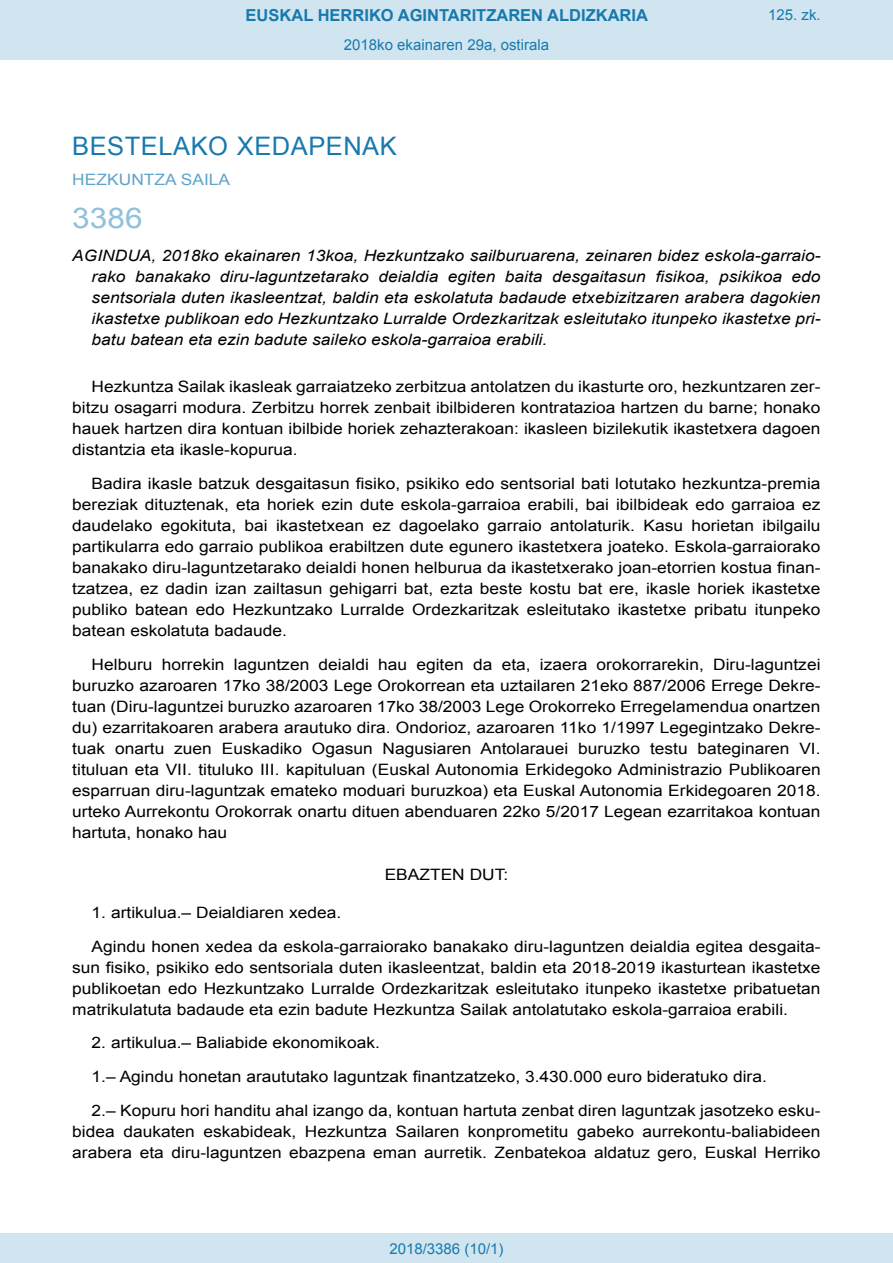
<style>
.page{position:relative;width:893px;height:1263px;background:#fff}
.page>*{position:absolute;margin:0;border:0;box-sizing:border-box;transform-origin:0 0}
.BOPVOrden{font:28.5px "Arial";color:#90c0db;scale:1.11 1}
.BOPVSeccion{font:25.5px "Arial";letter-spacing:.02em;color:#1879ad}
.t1{font:700 16.5px "Arial";color:#1879ad}
.BOPVDetalle{font:15.6px/21px "Arial";color:#000;text-align:justify;scale:1.11 1}
.BOPVTitulo{font:italic 15.6px/21px "Arial";color:#000;text-align:justify;scale:1.11 1}
.BOPVOrganismo{font:15.6px "Arial";letter-spacing:.005em;color:#5ea4ca;scale:1.11 1}
.BOPVClave{font:15.6px "Arial";color:#000;scale:1.11 1}
.Paginacion_Centro{font:15px "Arial";color:#1879ad}
</style>
<div class="page">
<div style="left:0;top:0;width:893px;height:60px;background:#d0e5f0"></div>
<div style="left:0;top:1233px;width:893px;height:30px;background:#d0e5f0"></div>
<p class="t1" style="left:246px;top:4px;width:404px">EUSKAL HERRIKO AGINTARITZAREN ALDIZKARIA</p>
<p class="Paginacion_Centro" style="left:344px;top:35px;width:207px">2018ko ekainaren 29a, ostirala</p>
<p class="Paginacion_Centro" style="left:768px;top:5px;width:54px">125. zk.</p>
<p class="BOPVSeccion" style="left:72px;top:129px;width:326px">BESTELAKO XEDAPENAK</p>
<p class="BOPVOrganismo" style="left:72px;top:169px;width:144px">HEZKUNTZA SAILA</p>
<p class="BOPVOrden" style="left:72px;top:199px;width:65px">3386</p>
<p class="BOPVTitulo" style="left:92px;top:246px;width:658px;text-indent:-19px">AGINDUA, 2018ko ekainaren 13koa, Hezkuntzako sailburuarena, zeinaren bidez eskola-garraio&shy;rako banakako diru-laguntzetarako deialdia egiten baita desgaitasun fisikoa, psikikoa edo sentsoriala duten ikasleentzat, baldin eta eskolatuta badaude etxebizitzaren arabera dagokien ikastetxe publikoan edo Hezkuntzako Lurralde Ordezkaritzak esleitutako itunpeko ikastetxe pri&shy;batu batean eta ezin badute saileko eskola-garraioa erabili.</p>
<p class="BOPVDetalle" style="left:72px;top:376px;width:676px;text-indent:19px">Hezkuntza Sailak ikasleak garraiatzeko zerbitzua antolatzen du ikasturte oro, hezkuntzaren zer&shy;bitzu osagarri modura. Zerbitzu horrek zenbait ibilbideren kontratazioa hartzen du barne; honako hauek hartzen dira kontuan ibilbide horiek zehazterakoan: ikasleen bizilekutik ikastetxera dagoen distantzia eta ikasle-kopurua.</p>
<p class="BOPVDetalle" style="left:72px;top:473px;width:676px;text-indent:19px">Badira ikasle batzuk desgaitasun fisiko, psikiko edo sentsorial bati lotutako hezkuntza-premia bereziak dituztenak, eta horiek ezin dute eskola-garraioa erabili, bai ibilbideak edo garraioa ez daudelako egokituta, bai ikastetxean ez dagoelako garraio antolaturik. Kasu horietan ibilgailu partikularra edo garraio publikoa erabiltzen dute egunero ikastetxera joateko. Eskola-garraiorako banakako diru-laguntzetarako deialdi honen helburua da ikastetxerako joan-etorrien kostua finan&shy;tzatzea, ez dadin izan zailtasun gehigarri bat, ezta beste kostu bat ere, ikasle horiek ikastetxe publiko batean edo Hezkuntzako Lurralde Ordezkaritzak esleitutako ikastetxe pribatu itunpeko batean eskolatuta badaude.</p>
<p class="BOPVDetalle" style="left:72px;top:654px;width:676px;text-indent:19px">Helburu horrekin laguntzen deialdi hau egiten da eta, izaera orokorrarekin, Diru-laguntzei buruzko azaroaren 17ko 38/2003 Lege Orokorrean eta uztailaren 21eko 887/2006 Errege Dekre&shy;tuan (Diru-laguntzei buruzko azaroaren 17ko 38/2003 Lege Orokorreko Erregelamendua onartzen du) ezarritakoaren arabera arautuko dira. Ondorioz, azaroaren 11ko 1/1997 Legegintzako Dekre&shy;tuak onartu zuen Euskadiko Ogasun Nagusiaren Antolarauei buruzko testu bateginaren VI. tituluan eta VII. tituluko III. kapituluan (Euskal Autonomia Erkidegoko Administrazio Publikoaren esparruan diru-laguntzak emateko moduari buruzkoa) eta Euskal Autonomia Erkidegoaren 2018. urteko Aurrekontu Orokorrak onartu dituen abenduaren 22ko 5/2017 Legean ezarritakoa kontuan hartuta, honako hau</p>
<p class="BOPVClave" style="left:385px;top:864px;width:113px">EBAZTEN DUT:</p>
<p class="BOPVDetalle" style="left:92px;top:902px;width:226px">1. artikulua.– Deialdiaren xedea.</p>
<p class="BOPVDetalle" style="left:72px;top:936px;width:676px;text-indent:19px">Agindu honen xedea da eskola-garraiorako banakako diru-laguntzen deialdia egitea desgaita&shy;sun fisiko, psikiko edo sentsoriala duten ikasleentzat, baldin eta 2018-2019 ikasturtean ikastetxe publikoetan edo Hezkuntzako Lurralde Ordezkaritzak esleitutako itunpeko ikastetxe pribatuetan matrikulatuta badaude eta ezin badute Hezkuntza Sailak antolatutako eskola-garraioa erabili.</p>
<p class="BOPVDetalle" style="left:92px;top:1032px;width:261px">2. artikulua.– Baliabide ekonomikoak.</p>
<p class="BOPVDetalle" style="left:92px;top:1066px;width:610px">1.– Agindu honetan araututako laguntzak finantzatzeko, 3.430.000 euro bideratuko dira.</p>
<p class="BOPVDetalle" style="left:72px;top:1100px;width:676px;text-indent:19px">2.– Kopuru hori handitu ahal izango da, kontuan hartuta zenbat diren laguntzak jasotzeko esku&shy;bidea daukaten eskabideak, Hezkuntza Sailaren konprometitu gabeko aurrekontu-baliabideen arabera eta diru-laguntzen ebazpena eman aurretik. Zenbatekoa aldatuz gero, Euskal Herriko</p>
<p class="Paginacion_Centro" style="left:389px;top:1238px;width:116px">2018/3386 (10/1)</p>
</div>
